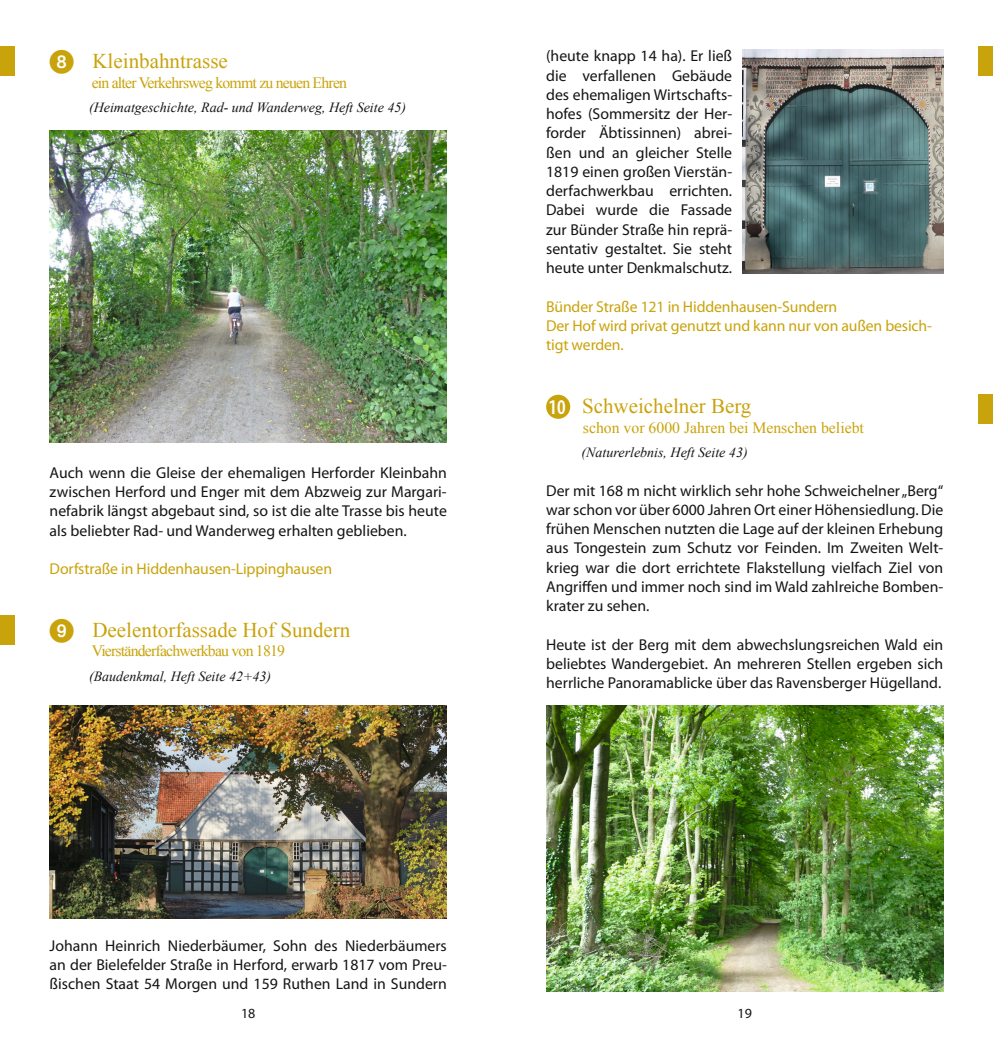
<style>
.page{position:relative;width:993px;height:1042px;background:#fff}
.page>*{position:absolute;margin:0;border:0;box-sizing:border-box;transform-origin:0 0}
.t1{font:21px "Times New Roman";color:#c9a30b}
.t2{font:600 condensed 21px "Myriad Pro";color:#fff}
.t3{font:15.75px/19.2px "Myriad Pro";color:#131413;text-align:justify}
.t4{font:15.75px/19.2px "Myriad Pro";letter-spacing:-.01em;color:#c9a30b}
.t5{font:15.75px "Times New Roman";letter-spacing:-.05em;color:#c9a30b}
.t6{font:15.75px "Times New Roman";color:#c9a30b}
.t7{font:italic 14px "Times New Roman";color:#131413}
.t8{font:14px "Myriad Pro";color:#131413}
.s1{font-family:"European Pi One";font-size:24.5px}
</style>
<div class="page">
<div style="left:0;top:46px;width:15px;height:30px;background:#c9a30b"></div>
<div style="left:0;top:615px;width:15px;height:30px;background:#c9a30b"></div>
<div style="left:977px;top:46px;width:15px;height:30px;background:#c9a30b"></div>
<div style="left:977px;top:394px;width:15px;height:30px;background:#c9a30b"></div>
<img style="left:742px;top:49px;width:201px;height:225px">
<img style="left:50px;top:705px;width:396px;height:214px">
<img style="left:546px;top:705px;width:397px;height:287px">
<img style="left:49px;top:130px;width:397px;height:312px">
<div style="left:546px;top:395px;width:24px;height:24px;background:#c9a30b;border-radius:50%"></div>
<h1 class="t1" style="left:50px;top:47px;width:180px"><span class="s1">8</span> Kleinbahntrasse</h1>
<p class="t5" style="left:92px;top:72px;width:257px">ein alter Verkehrsweg kommt zu neuen Ehren</p>
<p class="t7" style="left:89px;top:98px;width:318px">(Heimatgeschichte, Rad- und Wanderweg, Heft Seite 45)</p>
<p class="t3" style="left:50px;top:463px;width:398px">Auch wenn die Gleise der ehemaligen Herforder Kleinbahn zwischen Herford und Enger mit dem Abzweig zur Margari&shy;nefabrik längst abgebaut sind, so ist die alte Trasse bis heute als beliebter Rad- und Wanderweg erhalten geblieben.</p>
<p class="t4" style="left:50px;top:559px;width:284px">Dorfstraße in Hiddenhausen-Lippinghausen</p>
<h1 class="t1" style="left:50px;top:616px;width:302px"><span class="s1">9</span> Deelentorfassade Hof Sundern</h1>
<p class="t5" style="left:92px;top:640px;width:195px">Vierständerfachwerkbau von 1819</p>
<p class="t7" style="left:89px;top:667px;width:184px">(Baudenkmal, Heft Seite 42+43)</p>
<p class="t3" style="left:50px;top:935px;width:398px">Johann Heinrich Niederbäumer, Sohn des Niederbäumers an der Bielefelder Straße in Herford, erwarb 1817 vom Preu&shy;ßischen Staat 54 Morgen und 159 Ruthen Land in Sundern</p>
<p class="t8" style="left:241px;top:1004px;width:16px">18</p>
<p class="t3" style="left:546px;top:46px;width:187px">(heute knapp 14 ha). Er ließ die verfallenen Gebäude des ehemaligen Wirtschafts&shy;hofes (Sommersitz der Her&shy;forder Äbtissinnen) abrei&shy;ßen und an gleicher Stelle 1819 einen großen Vierstän&shy;derfachwerkbau errichten.<br>Dabei wurde die Fassade zur Bünder Straße hin reprä&shy;sentativ gestaltet. Sie steht heute unter Denkmalschutz.</p>
<p class="t4" style="left:546px;top:296px;width:387px">Bünder Straße 121 in Hiddenhausen-Sundern<br>Der Hof wird privat genutzt und kann nur von außen besich&shy;tigt werden.</p>
<h1 class="t1" style="left:582px;top:392px;width:171px">Schweichelner Berg</h1>
<p class="t6" style="left:582px;top:417px;width:282px">schon vor 6000 Jahren bei Menschen beliebt</p>
<p class="t7" style="left:581px;top:443px;width:167px">(Naturerlebnis, Heft Seite 43)</p>
<p class="t3" style="left:546px;top:480px;width:398px">Der mit 168 m nicht wirklich sehr hohe Schweichelner „Berg“ war schon vor über 6000 Jahren Ort einer Höhensiedlung. Die frühen Menschen nutzten die Lage auf der kleinen Erhebung aus Tongestein zum Schutz vor Feinden. Im Zweiten Welt&shy;krieg war die dort errichtete Flakstellung vielfach Ziel von Angriffen und immer noch sind im Wald zahlreiche Bomben&shy;krater zu sehen.</p>
<p class="t3" style="left:546px;top:634px;width:398px">Heute ist der Berg mit dem abwechslungsreichen Wald ein beliebtes Wandergebiet. An mehreren Stellen ergeben sich herrliche Panoramablicke über das Ravensberger Hügelland.</p>
<h1 class="t2" style="left:548px;top:396px;width:19px">10</h1>
<p class="t8" style="left:737px;top:1004px;width:16px">19</p>
</div>
